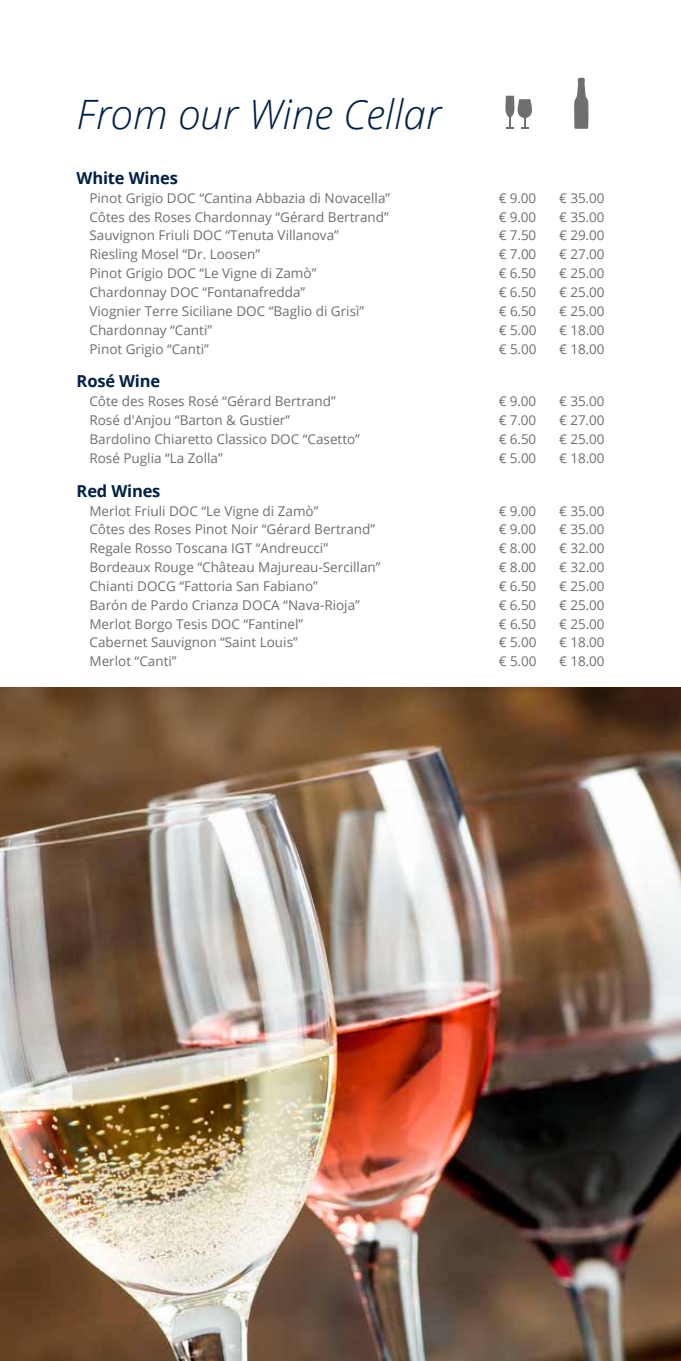
<style>
.page{position:relative;width:681px;height:1361px;background:#fff}
.page>*{position:absolute;margin:0;border:0;box-sizing:border-box;transform-origin:0 0}
.t1{font:italic 300 40.5px "Open Sans";color:#002046}
.t2{font:700 16.5px "Open Sans";letter-spacing:-.01em;color:#002046}
.t3{font:13.5px "Open Sans";color:#706f6f}
</style>
<div class="page">
<img style="left:0;top:687px;width:680px;height:674px">
<svg style="left:505px;top:96px;width:26px;height:33px"></svg>
<svg style="left:574px;top:78px;width:14px;height:51px"></svg>
<h1 class="t1" style="left:77px;top:86px;width:365px">From our Wine Cellar</h1>
<p class="t2" style="left:77px;top:166px;width:103px">White Wines</p>
<p class="t3" style="left:89px;top:189px;width:302px">Pinot Grigio DOC “Cantina Abbazia di Novacella”</p>
<p class="t3" style="left:498px;top:189px;width:39px">€ 9.00</p>
<p class="t3" style="left:559px;top:189px;width:47px">€ 35.00</p>
<p class="t3" style="left:89px;top:207px;width:301px">Côtes des Roses Chardonnay “Gérard Bertrand”</p>
<p class="t3" style="left:498px;top:207px;width:39px">€ 9.00</p>
<p class="t3" style="left:559px;top:207px;width:47px">€ 35.00</p>
<p class="t3" style="left:89px;top:226px;width:251px">Sauvignon Friuli DOC “Tenuta Villanova”</p>
<p class="t3" style="left:498px;top:226px;width:39px">€ 7.50</p>
<p class="t3" style="left:559px;top:226px;width:47px">€ 29.00</p>
<p class="t3" style="left:89px;top:245px;width:172px">Riesling Mosel “Dr. Loosen”</p>
<p class="t3" style="left:498px;top:245px;width:39px">€ 7.00</p>
<p class="t3" style="left:559px;top:245px;width:47px">€ 27.00</p>
<p class="t3" style="left:89px;top:264px;width:228px">Pinot Grigio DOC “Le Vigne di Zamò”</p>
<p class="t3" style="left:498px;top:264px;width:39px">€ 6.50</p>
<p class="t3" style="left:559px;top:264px;width:47px">€ 25.00</p>
<p class="t3" style="left:89px;top:283px;width:217px">Chardonnay DOC “Fontanafredda”</p>
<p class="t3" style="left:498px;top:283px;width:39px">€ 6.50</p>
<p class="t3" style="left:559px;top:283px;width:47px">€ 25.00</p>
<p class="t3" style="left:89px;top:302px;width:276px">Viognier Terre Siciliane DOC “Baglio di Grisì”</p>
<p class="t3" style="left:498px;top:302px;width:39px">€ 6.50</p>
<p class="t3" style="left:559px;top:302px;width:47px">€ 25.00</p>
<p class="t3" style="left:89px;top:320px;width:124px">Chardonnay “Canti”</p>
<p class="t3" style="left:498px;top:320px;width:39px">€ 5.00</p>
<p class="t3" style="left:559px;top:320px;width:47px">€ 18.00</p>
<p class="t3" style="left:89px;top:339px;width:121px">Pinot Grigio “Canti”</p>
<p class="t3" style="left:498px;top:339px;width:39px">€ 5.00</p>
<p class="t3" style="left:559px;top:339px;width:47px">€ 18.00</p>
<p class="t2" style="left:77px;top:370px;width:85px">Rosé Wine</p>
<p class="t3" style="left:89px;top:392px;width:248px">Côte des Roses Rosé “Gérard Bertrand”</p>
<p class="t3" style="left:498px;top:392px;width:39px">€ 9.00</p>
<p class="t3" style="left:559px;top:392px;width:47px">€ 35.00</p>
<p class="t3" style="left:89px;top:411px;width:202px">Rosé d'Anjou “Barton &amp; Gustier”</p>
<p class="t3" style="left:498px;top:411px;width:39px">€ 7.00</p>
<p class="t3" style="left:559px;top:411px;width:47px">€ 27.00</p>
<p class="t3" style="left:89px;top:430px;width:272px">Bardolino Chiaretto Classico DOC “Casetto”</p>
<p class="t3" style="left:498px;top:430px;width:39px">€ 6.50</p>
<p class="t3" style="left:559px;top:430px;width:47px">€ 25.00</p>
<p class="t3" style="left:89px;top:448px;width:135px">Rosé Puglia “La Zolla”</p>
<p class="t3" style="left:498px;top:448px;width:39px">€ 5.00</p>
<p class="t3" style="left:559px;top:448px;width:47px">€ 18.00</p>
<p class="t2" style="left:77px;top:479px;width:85px">Red Wines</p>
<p class="t3" style="left:89px;top:501px;width:230px">Merlot Friuli DOC “Le Vigne di Zamò”</p>
<p class="t3" style="left:498px;top:501px;width:39px">€ 9.00</p>
<p class="t3" style="left:559px;top:501px;width:47px">€ 35.00</p>
<p class="t3" style="left:89px;top:520px;width:287px">Côtes des Roses Pinot Noir “Gérard Bertrand”</p>
<p class="t3" style="left:498px;top:520px;width:39px">€ 9.00</p>
<p class="t3" style="left:559px;top:520px;width:47px">€ 35.00</p>
<p class="t3" style="left:89px;top:539px;width:240px">Regale Rosso Toscana IGT “Andreucci”</p>
<p class="t3" style="left:498px;top:539px;width:39px">€ 8.00</p>
<p class="t3" style="left:559px;top:539px;width:47px">€ 32.00</p>
<p class="t3" style="left:89px;top:558px;width:292px">Bordeaux Rouge “Château Majureau-Sercillan”</p>
<p class="t3" style="left:498px;top:558px;width:39px">€ 8.00</p>
<p class="t3" style="left:559px;top:558px;width:47px">€ 32.00</p>
<p class="t3" style="left:89px;top:577px;width:230px">Chianti DOCG “Fattoria San Fabiano”</p>
<p class="t3" style="left:498px;top:577px;width:39px">€ 6.50</p>
<p class="t3" style="left:559px;top:577px;width:47px">€ 25.00</p>
<p class="t3" style="left:89px;top:595px;width:272px">Barón de Pardo Crianza DOCA “Nava-Rioja”</p>
<p class="t3" style="left:498px;top:595px;width:39px">€ 6.50</p>
<p class="t3" style="left:559px;top:595px;width:47px">€ 25.00</p>
<p class="t3" style="left:89px;top:614px;width:215px">Merlot Borgo Tesis DOC “Fantinel”</p>
<p class="t3" style="left:498px;top:614px;width:39px">€ 6.50</p>
<p class="t3" style="left:559px;top:614px;width:47px">€ 25.00</p>
<p class="t3" style="left:89px;top:633px;width:210px">Cabernet Sauvignon “Saint Louis”</p>
<p class="t3" style="left:498px;top:633px;width:39px">€ 5.00</p>
<p class="t3" style="left:559px;top:633px;width:47px">€ 18.00</p>
<p class="t3" style="left:89px;top:652px;width:89px">Merlot “Canti”</p>
<p class="t3" style="left:498px;top:652px;width:39px">€ 5.00</p>
<p class="t3" style="left:559px;top:652px;width:47px">€ 18.00</p>
</div>
